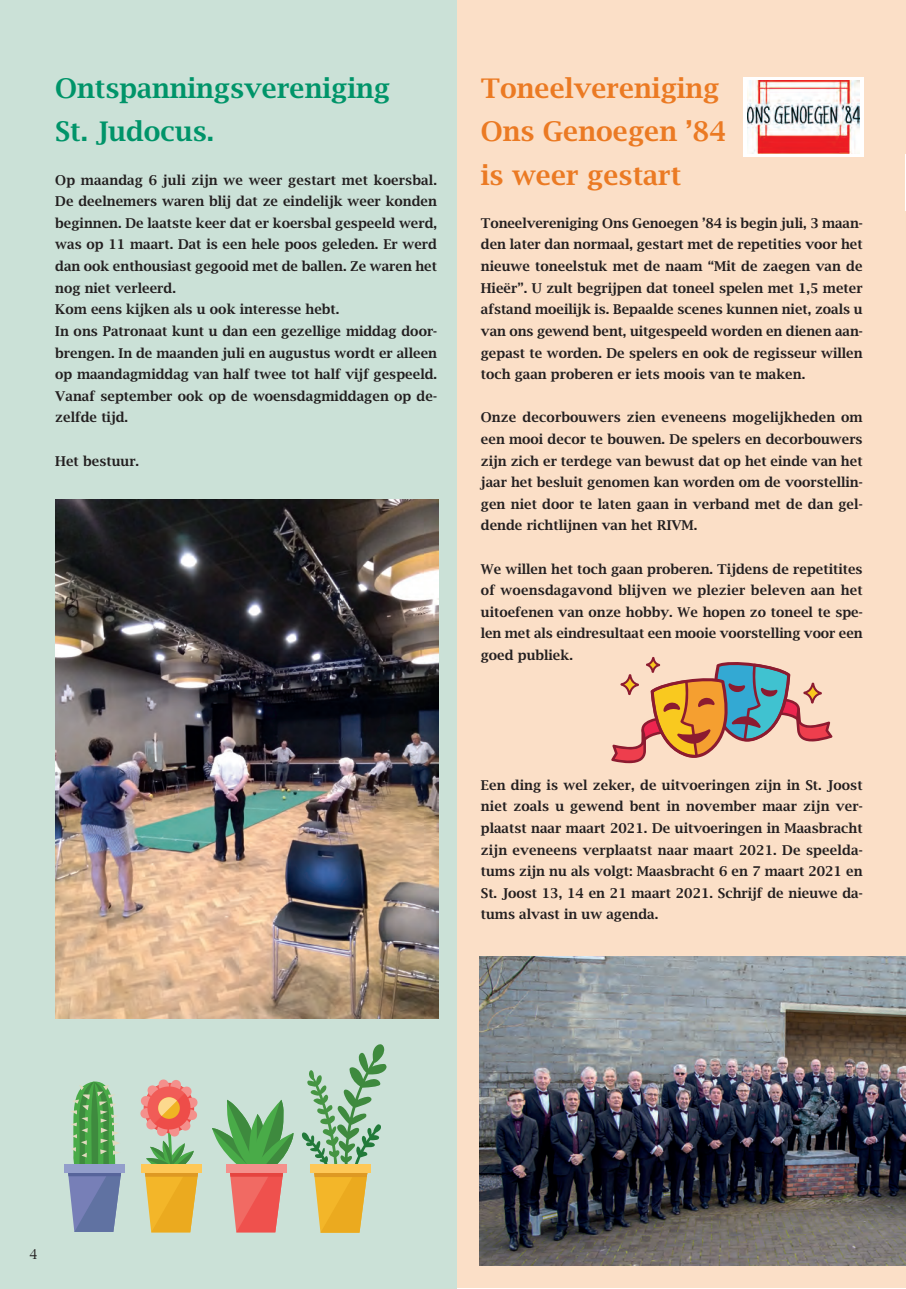
<style>
.page{position:relative;width:906px;height:1289px;background:#fff}
.page>*{position:absolute;margin:0;border:0;box-sizing:border-box;transform-origin:0 0}
.t1{font:600 27px/43.2px "Lucida Bright";color:#eb7a23}
.t2{font:600 27px/43.2px "Lucida Bright";color:#009469}
.t3{font:600 13.5px/21.6px "Lucida Bright";color:#231f20;text-align:justify}
.t4{font:13.5px "Lucida Bright";color:#231f20}
</style>
<div class="page">
<div style="left:456px;top:0;width:450px;height:1288px;background:#fbdfc7"></div>
<div style="left:0;top:0;width:456px;height:1288px;background:#cbe1d7"></div>
<hr style="left:905px;top:155px;width:1px;height:56px;background:#fff">
<img style="left:55px;top:499px;width:383px;height:519px">
<img style="left:480px;top:956px;width:426px;height:308px">
<svg style="left:743px;top:77px;width:120px;height:80px;background:#fae8e6"></svg>
<img style="left:747px;top:81px;width:112px;height:72px">
<svg style="left:611px;top:657px;width:221px;height:107px"></svg>
<div style="left:64px;top:1163px;width:60px;height:9px;background:#939ecb"></div>
<svg style="left:67px;top:1081px;width:55px;height:150px"></svg>
<div style="left:141px;top:1164px;width:60px;height:8px;background:#fec857"></div>
<svg style="left:140px;top:1079px;width:59px;height:153px"></svg>
<svg style="left:212px;top:1099px;width:81px;height:133px"></svg>
<div style="left:226px;top:1164px;width:60px;height:8px;background:#f4908c"></div>
<svg style="left:302px;top:1044px;width:85px;height:188px"></svg>
<div style="left:310px;top:1164px;width:60px;height:9px;background:#fec857"></div>
<h1 class="t2" style="left:55px;top:67px;width:336px">Ontspanningsvereniging<br>St. Judocus.</h1>
<p class="t3" style="left:55px;top:169px;width:383px;text-align:left">Op maandag 6 juli zijn we weer gestart met koersbal.<br>De deelnemers waren blij dat ze eindelijk weer konden beginnen. De laatste keer dat er koersbal gespeeld werd, was op 11 maart. Dat is een hele poos geleden. Er werd dan ook enthousiast gegooid met de ballen. Ze waren het nog niet verleerd.<br>Kom eens kijken als u ook interesse hebt.<br>In ons Patronaat kunt u dan een gezellige middag door&shy;brengen. In de maanden juli en augustus wordt er alleen op maandagmiddag van half twee tot half vijf gespeeld.<br>Vanaf september ook op de woensdagmiddagen op de&shy;zelfde tijd.</p>
<p class="t3" style="left:55px;top:450px;width:85px">Het bestuur.</p>
<h1 class="t1" style="left:481px;top:67px;width:247px">Toneelvereniging<br>Ons Genoegen ’84 is weer gestart</h1>
<p class="t3" style="left:481px;top:212px;width:383px">Toneelvereniging Ons Genoegen ’84 is begin juli, 3 maan&shy;den later dan normaal, gestart met de repetities voor het nieuwe toneelstuk met de naam “Mit de zaegen van de Hieër”. U zult begrijpen dat toneel spelen met 1,5 meter afstand moeilijk is. Bepaalde scenes kunnen niet, zoals u van ons gewend bent, uitgespeeld worden en dienen aan&shy;gepast te worden. De spelers en ook de regisseur willen toch gaan proberen er iets moois van te maken.</p>
<p class="t3" style="left:481px;top:407px;width:383px">Onze decorbouwers zien eveneens mogelijkheden om een mooi decor te bouwen. De spelers en decorbouwers zijn zich er terdege van bewust dat op het einde van het jaar het besluit genomen kan worden om de voorstellin&shy;gen niet door te laten gaan in verband met de dan gel&shy;dende richtlijnen van het RIVM.</p>
<p class="t3" style="left:481px;top:558px;width:383px">We willen het toch gaan proberen. Tijdens de repetitites of woensdagavond blijven we plezier beleven aan het uitoefenen van onze hobby. We hopen zo toneel te spe&shy;len met als eindresultaat een mooie voorstelling voor een goed publiek.</p>
<p class="t3" style="left:481px;top:774px;width:383px">Een ding is wel zeker, de uitvoeringen zijn in St. Joost niet zoals u gewend bent in november maar zijn ver&shy;plaatst naar maart 2021. De uitvoeringen in Maasbracht zijn eveneens verplaatst naar maart 2021. De speelda&shy;tums zijn nu als volgt: Maasbracht 6 en 7 maart 2021 en St. Joost 13, 14 en 21 maart 2021. Schrijf de nieuwe da&shy;tums alvast in uw agenda.</p>
<p class="t4" style="left:30px;top:1246px;width:10px">4</p>
</div>
